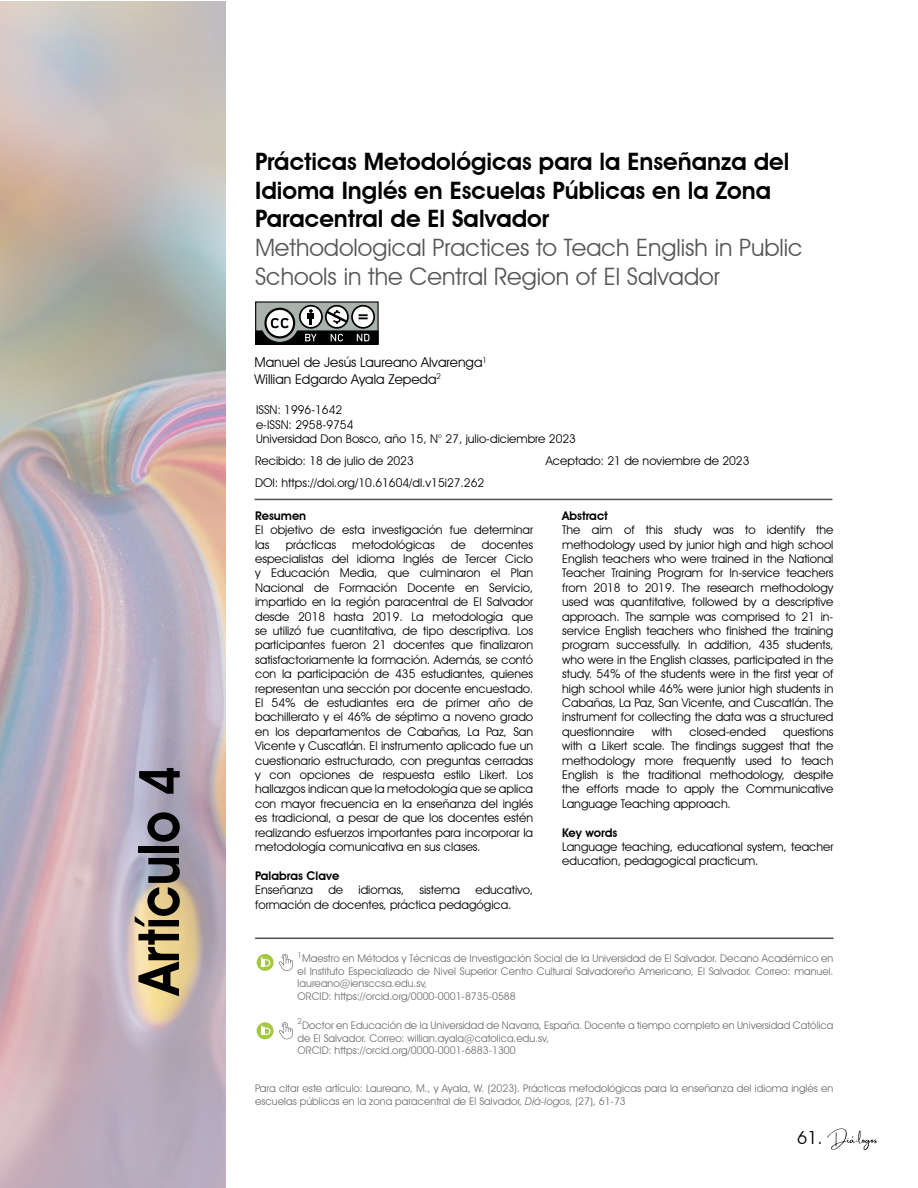
<style>
.page{position:relative;width:918px;height:1188px;background:#fff}
.page>*{position:absolute;margin:0;border:0;box-sizing:border-box;transform-origin:0 0}
.t1{font:600 24px/28.8px "Avant Garde IT Cby BT";color:#000}
.t2{font:24px/28.8px "Avant Garde IT Cby BT";color:#575756}
.t3{font:18px "Avant Garde IT Cby BT";color:#000}
.t4{font:13.5px/16.2px "Avant Garde IT Cby BT";color:#000}
.t5{font:12px/14.4px "Avant Garde IT Cby BT";color:#000}
.t6{font:600 12px "Avant Garde IT Cby BT";color:#000}
.t7{font:10.5px/12.6px "Avant Garde IT Cby BT";color:#706f6f}
.s1{font-style:italic}
</style>
<div class="page">
<img style="left:0;top:1px;width:226px;height:1187px">
<svg style="left:135px;top:858px;width:45px;height:138px"></svg>
<div style="left:138px;top:846px;width:41px;height:6px;background:#000"></div>
<svg style="left:147px;top:812px;width:33px;height:30px"></svg>
<svg style="left:139px;top:768px;width:41px;height:26px"></svg>
<svg style="left:827px;top:1128px;width:50px;height:22px"></svg>
<hr style="left:255px;top:499px;width:577px;height:1px;background:#4f4f4d">
<hr style="left:255px;top:938px;width:578px;height:1px;background:#4f4f4d">
<div style="left:256px;top:302px;width:122px;height:42px;background:#a9b2ab"></div>
<div style="left:256px;top:331px;width:122px;height:13px;background:#020203"></div>
<div style="left:255px;top:330px;width:124px;height:15px;border:1px solid #020203"></div>
<svg style="left:262px;top:305px;width:36px;height:36px"></svg>
<div style="left:261px;top:304px;width:38px;height:38px;border:1px solid #a9b2ab;border-radius:50%"></div>
<svg style="left:264px;top:308px;width:31px;height:31px"></svg>
<div style="left:267px;top:310px;width:26px;height:26px;background:#fff;border-radius:50%"></div>
<svg style="left:271px;top:318px;width:18px;height:10px"></svg>
<svg style="left:305px;top:334px;width:12px;height:7px"></svg>
<svg style="left:331px;top:334px;width:12px;height:7px"></svg>
<svg style="left:357px;top:334px;width:12px;height:7px"></svg>
<svg style="left:351px;top:305px;width:24px;height:24px"></svg>
<div style="left:353px;top:307px;width:20px;height:20px;background:#fff;border-radius:50%"></div>
<svg style="left:359px;top:314px;width:9px;height:5px"></svg>
<svg style="left:325px;top:305px;width:24px;height:24px"></svg>
<div style="left:327px;top:307px;width:20px;height:20px;background:#fff;border-radius:50%"></div>
<svg style="left:326px;top:310px;width:21px;height:14px"></svg>
<svg style="left:299px;top:305px;width:24px;height:24px"></svg>
<div style="left:301px;top:307px;width:20px;height:20px;background:#fff;border-radius:50%"></div>
<svg style="left:308px;top:309px;width:6px;height:15px"></svg>
<svg style="left:257px;top:954px;width:17px;height:17px"></svg>
<svg style="left:261px;top:957px;width:10px;height:9px"></svg>
<div style="left:257px;top:1022px;width:17px;height:17px;background:#a4c83f;border-radius:50%"></div>
<svg style="left:261px;top:1025px;width:10px;height:10px"></svg>
<svg style="left:279px;top:954px;width:14px;height:17px"></svg>
<svg style="left:279px;top:1022px;width:14px;height:17px"></svg>
<h1 class="t1" style="left:255px;top:147px;width:536px">Prácticas Metodológicas para la Enseñanza del<br>Idioma Inglés en Escuelas Públicas en la Zona<br>Paracentral de El Salvador</h1>
<h1 class="t2" style="left:255px;top:233px;width:549px">Methodological Practices to Teach English in Public<br>Schools in the Central Region of El Salvador</h1>
<p class="t4" style="left:255px;top:354px;width:234px">Manuel de Jesús Laureano Alvarenga<sup>1<br></sup>Willian Edgardo Ayala Zepeda<sup>2</sup></p>
<p class="t5" style="left:256px;top:403px;width:322px">ISSN: 1996-1642<br>e-ISSN: 2958-9754<br>Universidad Don Bosco, año 15, N° 27, julio-diciembre 2023</p>
<p class="t5" style="left:255px;top:454px;width:160px">Recibido: 18 de julio de 2023</p>
<p class="t5" style="left:546px;top:454px;width:205px">Aceptado: 21 de noviembre de 2023</p>
<p class="t5" style="left:255px;top:475px;width:231px">DOI: https://doi.org/10.61604/dl.v15i27.262</p>
<p class="t6" style="left:255px;top:508px;width:53px">Resumen</p>
<p class="t5" style="left:255px;top:523px;width:280px">El objetivo de esta investigación fue determinar las</p>
<p class="t5" style="left:286px;top:537px;width:52px">prácticas</p>
<p class="t5" style="left:352px;top:537px;width:84px">metodológicas</p>
<p class="t5" style="left:451px;top:537px;width:16px">de</p>
<p class="t5" style="left:255px;top:537px;width:280px;text-align:justify;text-indent:227px">docentes especialistas del idioma Inglés de Tercer Ciclo y Educación Media, que culminaron el Plan Nacional de Formación Docente en Servicio, impartido en la región paracentral de El Salvador desde 2018 hasta 2019. La metodología que se utilizó fue cuantitativa, de tipo descriptiva. Los participantes fueron 21 docentes que finalizaron satisfactoriamente la formación. Además, se contó con la participación de 435 estudiantes, quienes representan una sección por docente encuestado.<br>El 54% de estudiantes era de primer año de bachillerato y el 46% de séptimo a noveno grado en los departamentos de Cabañas, La Paz, San Vicente y Cuscatlán. El instrumento aplicado fue un cuestionario estructurado, con preguntas cerradas y con opciones de respuesta estilo Likert. Los hallazgos indican que la metodología que se aplica con mayor frecuencia en la enseñanza del inglés es tradicional, a pesar de que los docentes estén realizando esfuerzos importantes para incorporar la metodología comunicativa en sus clases.</p>
<p class="t6" style="left:255px;top:868px;width:86px">Palabras Clave</p>
<p class="t5" style="left:255px;top:883px;width:60px">Enseñanza</p>
<p class="t5" style="left:328px;top:883px;width:16px">de</p>
<p class="t5" style="left:359px;top:883px;width:47px">idiomas,</p>
<p class="t5" style="left:419px;top:883px;width:42px">sistema</p>
<p class="t5" style="left:255px;top:883px;width:280px;text-indent:220px">educativo, formación de docentes, práctica pedagógica.</p>
<p class="t6" style="left:562px;top:508px;width:47px">Abstract</p>
<p class="t5" style="left:562px;top:523px;width:273px;text-align:justify">The aim of this study was to identify the methodology used by junior high and high school English teachers who were trained in the National Teacher Training Program for In-service teachers from 2018 to 2019. The research methodology used was quantitative, followed by a descriptive approach. The sample was comprised to 21 in&shy;service English teachers who finished the training program successfully. In addition, 435 students, who were in the English classes, participated in the study. 54% of the students were in the first year of high school while 46% were junior high students in Cabañas, La Paz, San Vicente, and Cuscatlán. The instrument for collecting the data was a structured questionnaire</p>
<p class="t5" style="left:562px;top:724px;width:273px;text-align:justify;text-indent:221px">questions with a Likert scale. The findings suggest that the methodology more frequently used to teach English is the traditional methodology, despite the efforts made to apply the Communicative Language Teaching approach.</p>
<p class="t6" style="left:562px;top:825px;width:57px">Key words</p>
<p class="t5" style="left:562px;top:839px;width:273px">Language teaching, educational system, teacher education, pedagogical practicum.</p>
<p class="t5" style="left:652px;top:724px;width:22px">with</p>
<p class="t5" style="left:689px;top:724px;width:78px">closed-ended</p>
<p class="t7" style="left:298px;top:952px;width:537px"><sup>1</sup>Maestro en Métodos y Técnicas de Investigación Social de la Universidad de El Salvador. Decano Académico en el Instituto Especializado de Nivel Superior Centro Cultural Salvadoreño Americano, El Salvador. Correo: manuel. laureano@iensccsa.edu.sv,<br>ORCID: https://orcid.org/0000-0001-8735-0588</p>
<p class="t7" style="left:298px;top:1019px;width:537px"><sup>2</sup>Doctor en Educación de la Universidad de Navarra, España. Docente a tiempo completo en Universidad Católica de El Salvador. Correo: willian.ayala@catolica.edu.sv,<br>ORCID: https://orcid.org/0000-0001-6883-1300</p>
<p class="t7" style="left:255px;top:1082px;width:580px">Para citar este artículo: Laureano, M., y Ayala, W. (2023). Prácticas metodológicas para la enseñanza del idioma inglés en escuelas públicas en la zona paracentral de El Salvador, <span class="s1">Diá-logos</span>, (27), 61-73</p>
<h2 class="t3" style="left:797px;top:1126px;width:27px">61.</h2>
</div>
